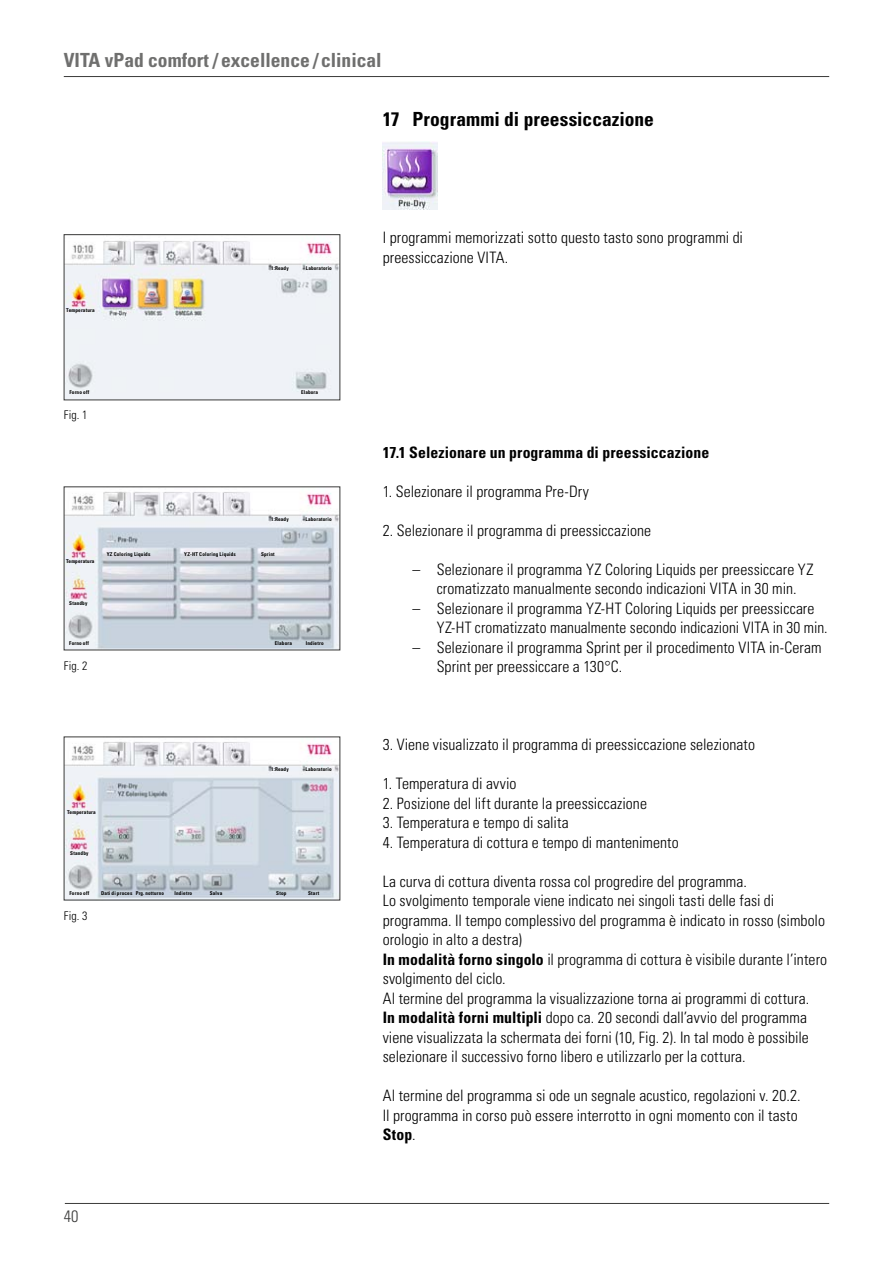
<style>
.page{position:relative;width:893px;height:1263px;background:#fff}
.page>*{position:absolute;margin:0;border:0;box-sizing:border-box;transform-origin:0 0}
.t1{font:700 condensed 19.5px "Univers LT";color:#6f6f6e}
.t2{font:700 condensed 19.5px "Univers LT";color:#000}
.t3{font:300 condensed 16.5px "Univers LT";color:#3b3b3a}
.t4{font:300 condensed 15.75px/19.5px "Univers LT";letter-spacing:.005em;color:#000}
.t5{font:700 condensed 15.75px "Univers LT";letter-spacing:.005em;color:#000}
.t6{font:300 condensed 12px "Univers LT";letter-spacing:.015em;color:#000}
.t7{font:700 condensed 5.25px "Univers LT";letter-spacing:.03em;color:#000}
.s1{font-weight:700}
</style>
<div class="page">
<hr style="left:65px;top:1203px;width:764px;height:1px;background:#3b3b3a">
<hr style="left:64px;top:76px;width:765px;height:1px;background:#3b3b3a">
<img style="left:66px;top:491px;width:272px;height:157px">
<img style="left:66px;top:240px;width:272px;height:158px">
<div style="left:64px;top:234px;width:276px;height:166px;border:1px solid #3b3b3a"></div>
<img style="left:66px;top:741px;width:272px;height:157px">
<img style="left:383px;top:141px;width:55px;height:68px">
<p class="t1" style="left:64px;top:48px;width:319px">VITA vPad comfort / excellence / clinical</p>
<p class="t7" style="left:66px;top:307px;width:30px">Temperatura</p>
<p class="t7" style="left:271px;top:265px;width:19px">1:Ready</p>
<p class="t7" style="left:306px;top:265px;width:28px">Laboratorio</p>
<p class="t7" style="left:69px;top:389px;width:21px">Forno off</p>
<p class="t7" style="left:301px;top:389px;width:19px">Elabora</p>
<p class="t6" style="left:64px;top:408px;width:25px">Fig. 1</p>
<p class="t7" style="left:271px;top:516px;width:19px">1:Ready</p>
<p class="t7" style="left:107px;top:551px;width:45px">YZ Coloring Liquids</p>
<p class="t7" style="left:184px;top:551px;width:53px">YZ-HT Coloring Liquids</p>
<p class="t7" style="left:261px;top:551px;width:15px">Sprint</p>
<p class="t7" style="left:66px;top:558px;width:30px">Temperatura</p>
<p class="t7" style="left:69px;top:600px;width:20px">Standby</p>
<p class="t7" style="left:69px;top:639px;width:21px">Forno off</p>
<p class="t7" style="left:275px;top:639px;width:19px">Elabora</p>
<p class="t6" style="left:64px;top:659px;width:25px">Fig. 2</p>
<p class="t7" style="left:305px;top:516px;width:28px">Laboratorio</p>
<p class="t7" style="left:306px;top:639px;width:19px">Indietro</p>
<p class="t7" style="left:271px;top:766px;width:19px">1:Ready</p>
<p class="t7" style="left:305px;top:766px;width:28px">Laboratorio</p>
<p class="t7" style="left:67px;top:808px;width:30px">Temperatura</p>
<p class="t7" style="left:70px;top:850px;width:20px">Standby</p>
<p class="t7" style="left:69px;top:889px;width:21px">Forno off</p>
<p class="t7" style="left:101px;top:889px;width:64px">Dati di proces Prg. notturno</p>
<p class="t7" style="left:174px;top:889px;width:19px">Indietro</p>
<p class="t7" style="left:210px;top:889px;width:14px">Salva</p>
<p class="t7" style="left:276px;top:889px;width:12px">Stop</p>
<p class="t7" style="left:308px;top:889px;width:13px">Start</p>
<p class="t6" style="left:64px;top:909px;width:25px">Fig. 3</p>
<p class="t3" style="left:64px;top:1206px;width:16px">40</p>
<p class="t2" style="left:383px;top:107px;width:273px">17 Programmi di preessiccazione</p>
<p class="t4" style="left:383px;top:228px;width:362px">I programmi memorizzati sotto questo tasto sono programmi di preessiccazione VITA.</p>
<p class="t5" style="left:383px;top:442px;width:328px">17.1 Selezionare un programma di preessiccazione</p>
<p class="t4" style="left:383px;top:481px;width:208px">1. Selezionare il programma Pre-Dry</p>
<p class="t4" style="left:383px;top:520px;width:270px">2. Selezionare il programma di preessiccazione</p>
<p class="t4" style="left:412px;top:559px;width:402px;text-align:center">– Selezionare il programma YZ Coloring Liquids per preessiccare YZ cromatizzato manualmente secondo indicazioni VITA in 30 min.</p>
<p class="t4" style="left:437px;top:598px;width:392px;text-indent:-24px">– Selezionare il programma YZ-HT Coloring Liquids per preessiccare<br>YZ-HT cromatizzato manualmente secondo indicazioni VITA in 30 min.</p>
<p class="t4" style="left:437px;top:637px;width:386px;text-indent:-24px">– Selezionare il programma Sprint per il procedimento VITA in-Ceram<br>Sprint per preessiccare a 130°C.</p>
<p class="t4" style="left:383px;top:735px;width:374px">3. Viene visualizzato il programma di preessiccazione selezionato</p>
<p class="t4" style="left:383px;top:774px;width:135px">1. Temperatura di avvio</p>
<p class="t4" style="left:383px;top:793px;width:266px">2. Posizione del lift durante la preessiccazione</p>
<p class="t4" style="left:383px;top:813px;width:187px">3. Temperatura e tempo di salita</p>
<p class="t4" style="left:383px;top:832px;width:297px">4. Temperatura di cottura e tempo di mantenimento</p>
<p class="t4" style="left:383px;top:871px;width:446px">La curva di cottura diventa rossa col progredire del programma.<br>Lo svolgimento temporale viene indicato nei singoli tasti delle fasi di programma. Il tempo complessivo del programma è indicato in rosso (simbolo orologio in alto a destra)<br><span class="s1">In modalità forno singolo</span> il programma di cottura è visibile durante l’intero svolgimento del ciclo.<br>Al termine del programma la visualizzazione torna ai programmi di cottura.<br><span class="s1">In modalità forni multipli</span> dopo ca. 20 secondi dall’avvio del programma viene visualizzata la schermata dei forni (10, Fig. 2). In tal modo è possibile selezionare il successivo forno libero e utilizzarlo per la cottura.</p>
<p class="t4" style="left:383px;top:1086px;width:419px">Al termine del programma si ode un segnale acustico, regolazioni v. 20.2.<br>Il programma in corso può essere interrotto in ogni momento con il tasto<br><span class="s1">Stop</span>.</p>
</div>
